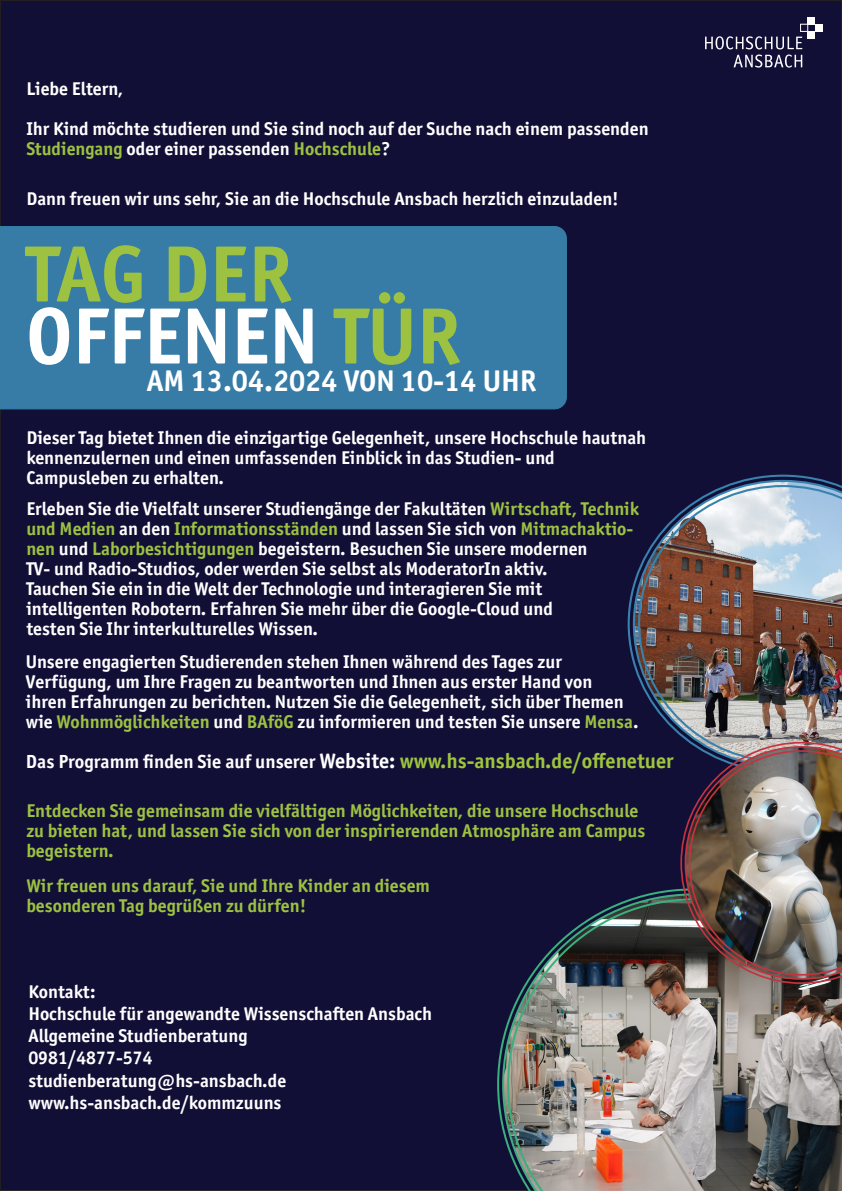
<style>
.page{position:relative;width:842px;height:1191px;background:#fff}
.page>*{position:absolute;margin:0;border:0;box-sizing:border-box;transform-origin:0 0}
.t1{font:700 80px "Officina Sans ITC Pro";color:#fff}
.t2{font:700 80px "Officina Sans ITC Pro";color:#9dc241}
.t3{font:700 30px "Officina Sans ITC Pro";color:#fff}
.t4{font:700 19px "Officina Sans ITC Pro";color:#fff}
.t5{font:700 18.5px/20px "Officina Sans ITC Pro";color:#fff}
.t6{font:700 18.5px/20px "Officina Sans ITC Pro";color:#9dc241}
.s1{color:#9dc241}
.s2{font-size:21px}
.s3{font-size:21px;color:#9ec53d}
</style>
<div class="page">
<div style="left:0;top:0;width:841px;height:1190px;background:#120f36"></div>
<svg style="left:705px;top:36px;width:97px;height:32px"></svg>
<div style="left:808px;top:17px;width:7px;height:7px;background:#fff"></div>
<div style="left:815px;top:24px;width:7px;height:7px;background:#fff"></div>
<div style="left:808px;top:31px;width:7px;height:8px;background:#fff"></div>
<div style="left:800px;top:24px;width:8px;height:8px;border:1px solid #fff"></div>
<svg style="left:628px;top:474px;width:214px;height:188px"></svg>
<svg style="left:633px;top:480px;width:209px;height:197px"></svg>
<img style="left:638px;top:485px;width:204px;height:257px">
<div style="left:0;top:226px;width:567px;height:183px;background:#367ca6"></div>
<svg style="left:502px;top:893px;width:178px;height:298px"></svg>
<img style="left:507px;top:898px;width:335px;height:293px">
<img style="left:680px;top:742px;width:162px;height:242px">
<p class="t5" style="left:26px;top:79px;width:98px">Liebe Eltern,</p>
<p class="t5" style="left:26px;top:119px;width:624px">Ihr Kind möchte studieren und Sie sind noch auf der Suche nach einem passenden<br><span class="s1">Studiengang</span> oder einer passenden <span class="s1">Hochschule</span>?</p>
<p class="t5" style="left:26px;top:189px;width:594px">Dann freuen wir uns sehr, Sie an die Hochschule Ansbach herzlich einzuladen!</p>
<p class="t2" style="left:26px;top:224px;width:268px">TAG DER</p>
<p class="t1" style="left:26px;top:286px;width:436px">OFFENEN <span class="s1">TÜR</span></p>
<p class="t3" style="left:147px;top:362px;width:391px">AM 13.04.2024 VON 10-14 UHR</p>
<p class="t5" style="left:26px;top:427px;width:621px">Dieser Tag bietet Ihnen die einzigartige Gelegenheit, unsere Hochschule hautnah kennenzulernen und einen umfassenden Einblick in das Studien- und</p>
<p class="t5" style="left:26px;top:467px;width:199px">Campusleben zu erhalten.</p>
<p class="t5" style="left:26px;top:498px;width:614px">Erleben Sie die Vielfalt unserer Studiengänge der Fakultäten <span class="s1">Wirtschaft, Technik und Medien</span> an den <span class="s1">Informationsständen</span> und lassen Sie sich von <span class="s1">Mitmachaktio&shy;nen</span> und <span class="s1">Laborbesichtigungen</span> begeistern. Besuchen Sie unsere modernen</p>
<p class="t5" style="left:26px;top:558px;width:523px">TV- und Radio-Studios, oder werden Sie selbst als ModeratorIn aktiv.</p>
<p class="t5" style="left:26px;top:578px;width:517px">Tauchen Sie ein in die Welt der Technologie und interagieren Sie mit</p>
<p class="t5" style="left:26px;top:598px;width:528px">intelligenten Robotern. Erfahren Sie mehr über die Google-Cloud und</p>
<p class="t5" style="left:26px;top:618px;width:293px">testen Sie Ihr interkulturelles Wissen.</p>
<p class="t5" style="left:26px;top:652px;width:537px">Unsere engagierten Studierenden stehen Ihnen während des Tages zur</p>
<p class="t5" style="left:26px;top:672px;width:568px">Verfügung, um Ihre Fragen zu beantworten und Ihnen aus erster Hand von</p>
<p class="t5" style="left:26px;top:692px;width:599px">ihren Erfahrungen zu berichten. Nutzen Sie die Gelegenheit, sich über Themen</p>
<p class="t5" style="left:26px;top:712px;width:614px">wie <span class="s1">Wohnmöglichkeiten</span> und <span class="s1">BAföG</span> zu informieren und testen Sie unsere <span class="s1">Mensa</span>.</p>
<p class="t4" style="left:26px;top:750px;width:649px">Das Programm finden Sie auf unserer <span class="s2">Website:</span> <span class="s3">www.hs-ansbach.de/offenetuer</span></p>
<p class="t6" style="left:26px;top:800px;width:620px">Entdecken Sie gemeinsam die vielfältigen Möglichkeiten, die unsere Hochschule zu bieten hat, und lassen Sie sich von der inspirierenden Atmosphäre am Campus begeistern.</p>
<p class="t6" style="left:26px;top:875px;width:405px">Wir freuen uns darauf, Sie und Ihre Kinder an diesem</p>
<p class="t6" style="left:26px;top:895px;width:281px">besonderen Tag begrüßen zu dürfen!</p>
<p class="t5" style="left:28px;top:981px;width:69px">Kontakt:</p>
<p class="t5" style="left:28px;top:1003px;width:405px">Hochschule für angewandte Wissenschaften Ansbach</p>
<p class="t5" style="left:28px;top:1025px;width:221px">Allgemeine Studienberatung</p>
<p class="t5" style="left:28px;top:1047px;width:126px">0981/4877-574</p>
<p class="t5" style="left:28px;top:1070px;width:260px">studienberatung@hs-ansbach.de</p>
<p class="t5" style="left:28px;top:1092px;width:255px">www.hs-ansbach.de/kommzuuns</p>
</div>
